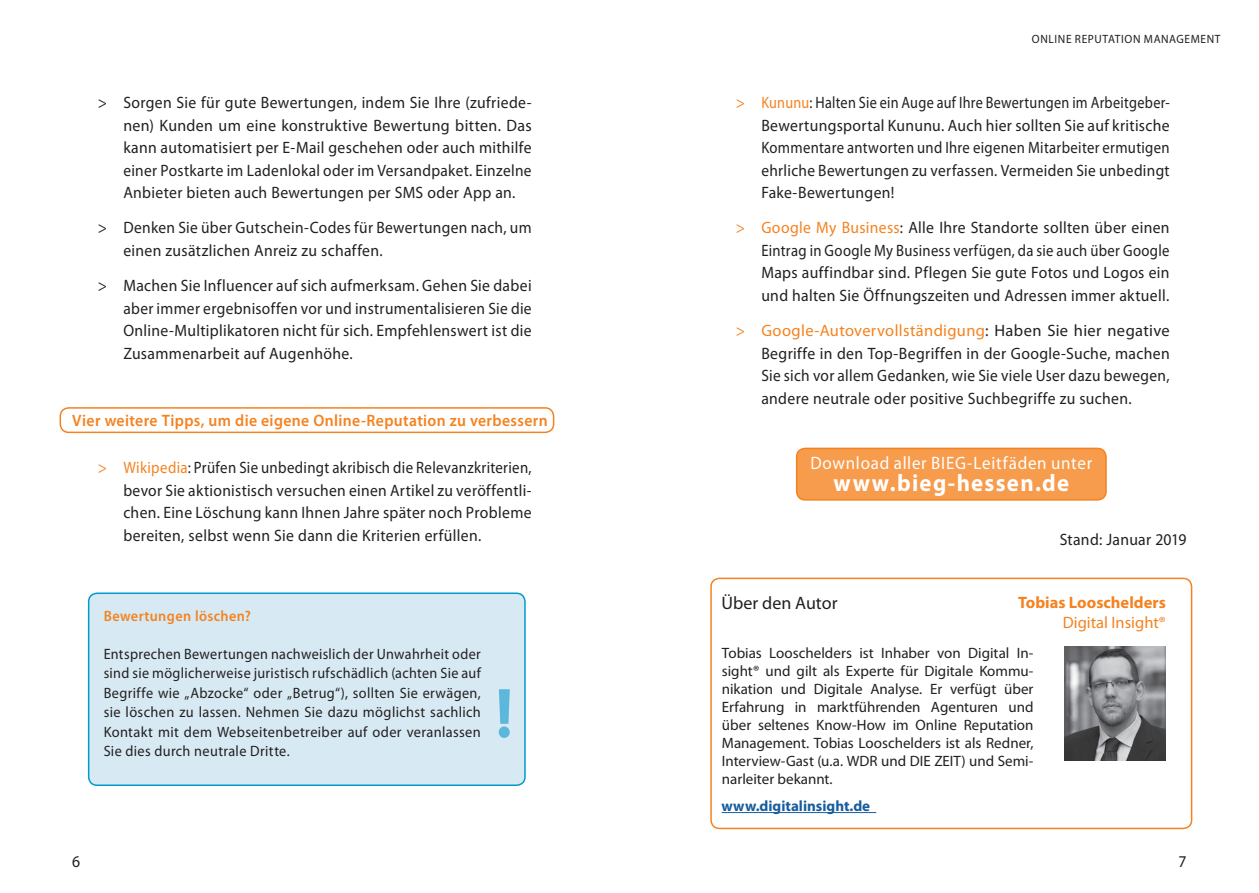
<style>
.page{position:relative;width:1259px;height:893px;background:#fff}
.page>*{position:absolute;margin:0;border:0;box-sizing:border-box;transform-origin:0 0}
.Fließtext{font:700 24px "Myriad Pro";letter-spacing:.055em;color:#fff;scale:.95 1}
.Fließtext-2{font:18px "Myriad Pro";letter-spacing:.045em;color:#fff;scale:.94 1}
.Einf__Abs{font:18px "Myriad Pro";color:#231f20}
.Fließtext-3{font:16.5px/22.5px "Myriad Pro";letter-spacing:.02em;color:#231f20;text-align:justify;scale:.95 1}
.Fließtext-4{font:16.5px/22.5px "Myriad Pro";letter-spacing:.02em;color:#231f20;text-align:justify;scale:.86 1}
.Fließtext-5{font:16.5px/22.5px "Myriad Pro";letter-spacing:.02em;color:#231f20;text-align:justify;scale:.9 1}
.Fließtext-6{font:16.5px/22.5px "Myriad Pro";letter-spacing:.02em;color:#231f20;text-align:justify}
.Headline_zu_Fliesste{font:600 16.5px "Myriad Pro";letter-spacing:.02em;color:#f58220;scale:.95 1}
.Einf__Abs-2{font:700 16.5px "Myriad Pro";color:#f58220}
.Einf__Abs-3{font:16.5px "Myriad Pro";color:#f58220}
.Einf__Abs-4{font:15px/18px "Myriad Pro";color:#231f20;text-align:justify}
.Infobox_Fließtext{font:15px/19.5px "Myriad Pro";letter-spacing:.025em;color:#231f20;text-align:justify;scale:.94 1}
.Einf__Abs-5{font:700 15px "Myriad Pro";color:#175d9e}
.Infobox_Fließtext-2{font:600 15px "Myriad Pro";letter-spacing:.03em;color:#f58220;scale:.95 1}
.Leitfadenthema_recht{font:12px "Myriad Pro";letter-spacing:.055em;color:#231f20;scale:.95 1}
.s1{color:#f58220}
</style>
<div class="page">
<div style="left:60px;top:407px;width:494px;height:26px;border:2px solid #f58220;border-radius:9px"></div>
<div style="left:796px;top:448px;width:310px;height:52px;background:#f79b4c;border-radius:9px"></div>
<div style="left:796px;top:448px;width:310px;height:53px;border:2px solid #f58220;border-radius:9px"></div>
<div style="left:710px;top:578px;width:482px;height:251px;border:2px solid #f58220;border-radius:9px"></div>
<hr style="left:721px;top:812px;width:155px;height:1px;background:#175d9e">
<img style="left:1065px;top:646px;width:100px;height:114px">
<div style="left:89px;top:593px;width:436px;height:192px;background:#d7eaf4;border-radius:9px"></div>
<div style="left:88px;top:592px;width:438px;height:194px;border:2px solid #009bcd;border-radius:9px"></div>
<svg style="left:499px;top:689px;width:11px;height:49px"></svg>
<p class="Fließtext-3" style="left:123px;top:91px;width:431px;text-indent:-26px">&gt; Sorgen Sie für gute Bewertungen, indem Sie Ihre (zufriede&shy;nen) Kunden um eine konstruktive Bewertung bitten. Das kann automatisiert per E-Mail geschehen oder auch mithilfe einer Postkarte im Ladenlokal oder im Versandpaket. Einzelne Anbieter bieten auch Bewertungen per SMS oder App an.</p>
<p class="Fließtext-3" style="left:123px;top:216px;width:431px;text-indent:-26px">&gt; Denken Sie über Gutschein-Codes für Bewertungen nach, um einen zusätzlichen Anreiz zu schaffen.</p>
<p class="Fließtext-3" style="left:123px;top:274px;width:431px;text-indent:-26px">&gt; Machen Sie Influencer auf sich aufmerksam. Gehen Sie dabei aber immer ergebnisoffen vor und instrumentalisieren Sie die Online-Multiplikatoren nicht für sich. Empfehlenswert ist die Zusammenarbeit auf Augenhöhe.</p>
<p class="Headline_zu_Fliesste" style="left:72px;top:410px;width:502px">Vier weitere Tipps, um die eigene Online-Reputation zu verbessern</p>
<p class="Fließtext-5" style="left:123px;top:456px;width:455px;text-indent:-26px"><span class="s1">&gt; Wikipedia</span>: Prüfen Sie unbedingt akribisch die Relevanzkriterien, bevor Sie aktionistisch versuchen einen Artikel zu veröffentli&shy;chen. Eine Löschung kann Ihnen Jahre später noch Probleme bereiten, selbst wenn Sie dann die Kriterien erfüllen.</p>
<p class="Infobox_Fließtext-2" style="left:104px;top:607px;width:156px">Bewertungen löschen?</p>
<p class="Infobox_Fließtext" style="left:104px;top:644px;width:403px">Entsprechen Bewertungen nachweislich der Unwahrheit oder sind sie möglicherweise juristisch rufschädlich (achten Sie auf Begriffe wie „Abzocke“ oder „Betrug“), sollten Sie erwägen, sie löschen zu lassen. Nehmen Sie dazu möglichst sachlich Kontakt mit dem Webseitenbetreiber auf oder veranlassen Sie dies durch neutrale Dritte.</p>
<p class="Leitfadenthema_recht" style="left:1032px;top:32px;width:200px">ONLINE REPUTATION MANAGEMENT</p>
<p class="Fließtext-4" style="left:761px;top:91px;width:476px;text-indent:-26px"><span class="s1">&gt; Kununu</span>: Halten Sie ein Auge auf Ihre Bewertungen im Arbeitgeber-Bewertungsportal Kununu. Auch hier sollten Sie auf kritische Kommentare antworten und Ihre eigenen Mitarbeiter ermutigen ehrliche Bewertungen zu verfassen. Vermeiden Sie unbedingt Fake-Bewertungen!</p>
<p class="Fließtext-3" style="left:761px;top:216px;width:431px;text-indent:-26px"><span class="s1">&gt; Google My Business</span>: Alle Ihre Standorte sollten über einen Eintrag in Google My Business verfügen, da sie auch über Google Maps auffindbar sind. Pflegen Sie gute Fotos und Logos ein und halten Sie Öffnungszeiten und Adressen immer aktuell.</p>
<p class="Fließtext-6" style="left:761px;top:319px;width:410px;text-indent:-26px"><span class="s1">&gt; Google-Autovervollständigung</span>: Haben Sie hier negative Begriffe in den Top-Begriffen in der Google-Suche, machen Sie sich vor allem Gedanken, wie Sie viele User dazu bewegen, andere neutrale oder positive Suchbegriffe zu suchen.</p>
<p class="Fließtext-2" style="left:810px;top:452px;width:301px">Download aller BIEG-Leitfäden unter</p>
<p class="Fließtext" style="left:833px;top:467px;width:249px">www.bieg-hessen.de</p>
<p class="Fließtext-3" style="left:1059px;top:528px;width:135px">Stand: Januar 2019</p>
<p class="Einf__Abs" style="left:721px;top:592px;width:117px">Über den Autor</p>
<p class="Einf__Abs-2" style="left:1018px;top:591px;width:149px">Tobias Looschelders</p>
<p class="Einf__Abs-3" style="left:1062px;top:612px;width:104px">Digital Insight®</p>
<p class="Einf__Abs-4" style="left:722px;top:643px;width:313px">Tobias Looschelders ist Inhaber von Digital In&shy;sight® und gilt als Experte für Digitale Kommu&shy;nikation und Digitale Analyse. Er verfügt über Erfahrung in marktführenden Agenturen und über seltenes Know-How im Online Reputation Management. Tobias Looschelders ist als Redner, Interview-Gast (u.a. WDR und DIE ZEIT) und Semi&shy;narleiter bekannt.</p>
<p class="Einf__Abs-5" style="left:721px;top:796px;width:150px">www.digitalinsight.de</p>
<p class="Fließtext-3" style="left:72px;top:850px;width:10px">6</p>
<p class="Fließtext-3" style="left:1178px;top:850px;width:10px">7</p>
</div>
